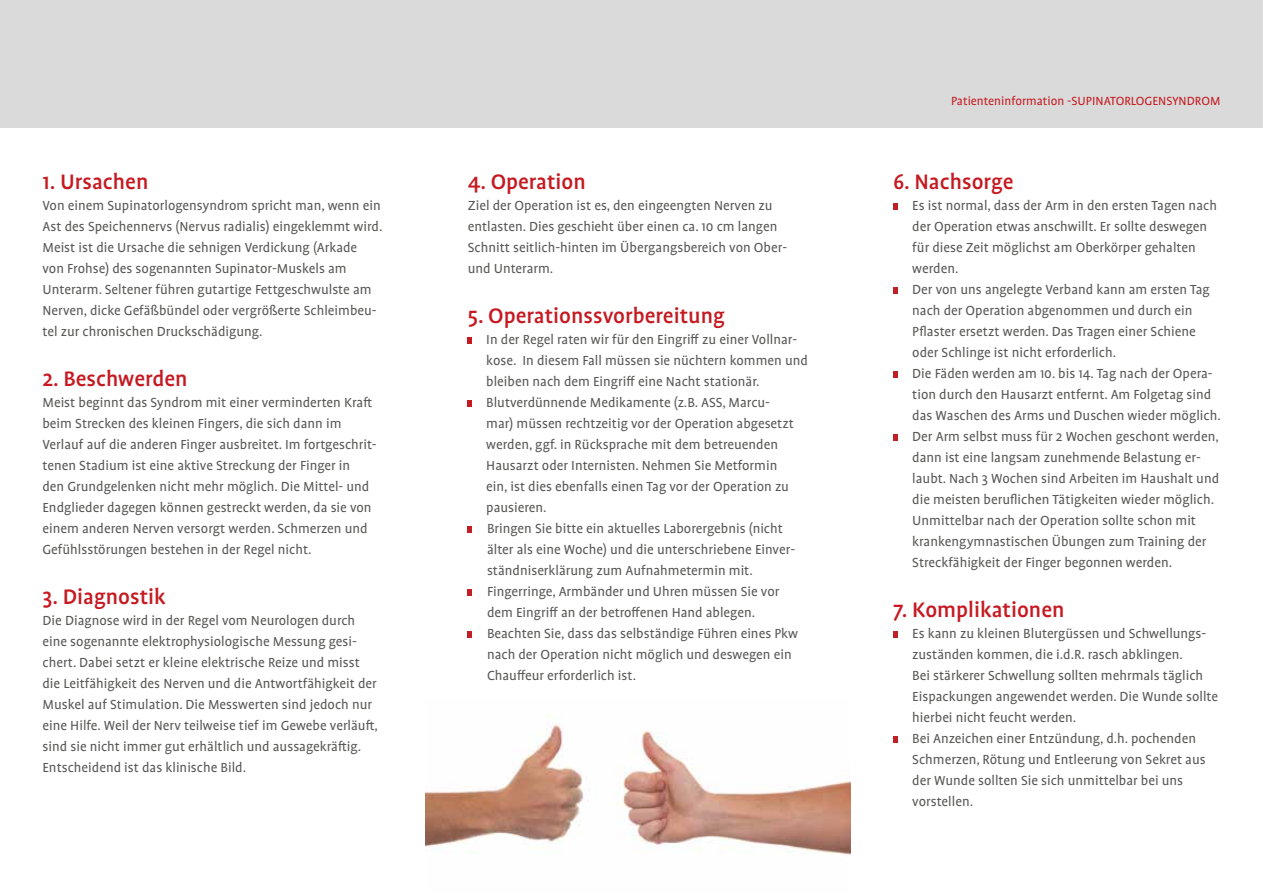
<style>
.page{position:relative;width:1263px;height:893px;background:#fff}
.page>*{position:absolute;margin:0;border:0;box-sizing:border-box;transform-origin:0 0}
.t1{font:500 24px "Profile OT";color:#c51a21}
.t2{font:15px/21px "Profile OT";color:#575756}
.t3{font:13.5px "Profile OT";color:#c51a21}
</style>
<div class="page">
<svg style="left:468px;top:337px;width:4px;height:7px"></svg>
<svg style="left:468px;top:400px;width:4px;height:7px"></svg>
<svg style="left:468px;top:526px;width:4px;height:7px"></svg>
<svg style="left:468px;top:589px;width:4px;height:7px"></svg>
<svg style="left:468px;top:631px;width:4px;height:7px"></svg>
<div style="left:0;top:0;width:1263px;height:128px;background:#dadada"></div>
<svg style="left:893px;top:204px;width:4px;height:6px"></svg>
<svg style="left:893px;top:288px;width:4px;height:6px"></svg>
<svg style="left:893px;top:372px;width:4px;height:6px"></svg>
<svg style="left:893px;top:435px;width:4px;height:6px"></svg>
<svg style="left:893px;top:631px;width:4px;height:7px"></svg>
<svg style="left:893px;top:736px;width:4px;height:7px"></svg>
<img style="left:425px;top:715px;width:425px;height:140px">
<h1 class="t1" style="left:43px;top:169px;width:107px">1. Ursachen</h1>
<p class="t2" style="left:43px;top:196px;width:341px">Von einem Supinatorlogensyndrom spricht man, wenn ein Ast des Speichennervs (Nervus radialis) eingeklemmt wird.<br>Meist ist die Ursache die sehnigen Verdickung (Arkade von Frohse) des sogenannten Supinator-Muskels am Unterarm. Seltener führen gutartige Fettgeschwulste am Nerven, dicke Gefäßbündel oder vergrößerte Schleimbeu&shy;tel zur chronischen Druckschädigung.</p>
<h1 class="t1" style="left:43px;top:366px;width:147px">2. Beschwerden</h1>
<p class="t2" style="left:43px;top:392px;width:336px">Meist beginnt das Syndrom mit einer verminderten Kraft beim Strecken des kleinen Fingers, die sich dann im Verlauf auf die anderen Finger ausbreitet. Im fortgeschrit&shy;tenen Stadium ist eine aktive Streckung der Finger in<br>den Grundgelenken nicht mehr möglich. Die Mittel- und Endglieder dagegen können gestreckt werden, da sie von einem anderen Nerven versorgt werden. Schmerzen und Gefühlsstörungen bestehen in der Regel nicht.</p>
<h1 class="t1" style="left:43px;top:584px;width:125px">3. Diagnostik</h1>
<p class="t2" style="left:43px;top:610px;width:337px">Die Diagnose wird in der Regel vom Neurologen durch eine sogenannte elektrophysiologische Messung gesi&shy;chert. Dabei setzt er kleine elektrische Reize und misst die Leitfähigkeit des Nerven und die Antwortfähigkeit der Muskel auf Stimulation. Die Messwerten sind jedoch nur eine Hilfe. Weil der Nerv teilweise tief im Gewebe verläuft, sind sie nicht immer gut erhältlich und aussagekräftig.<br>Entscheidend ist das klinische Bild.</p>
<h1 class="t1" style="left:468px;top:169px;width:120px">4. Operation</h1>
<p class="t2" style="left:468px;top:196px;width:321px">Ziel der Operation ist es, den eingeengten Nerven zu entlasten. Dies geschieht über einen ca. 10 cm langen Schnitt seitlich-hinten im Übergangsbereich von Ober&shy;und Unterarm.</p>
<h1 class="t1" style="left:468px;top:303px;width:259px">5. Operationssvorbereitung</h1>
<p class="t2" style="left:486px;top:329px;width:323px">In der Regel raten wir für den Eingriff zu einer Vollnar&shy;kose. In diesem Fall müssen sie nüchtern kommen und bleiben nach dem Eingriff eine Nacht stationär.<br>Blutverdünnende Medikamente (z.B. ASS, Marcu-<br>mar) müssen rechtzeitig vor der Operation abgesetzt werden, ggf. in Rücksprache mit dem betreuenden Hausarzt oder Internisten. Nehmen Sie Metformin<br>ein, ist dies ebenfalls einen Tag vor der Operation zu pausieren.<br>Bringen Sie bitte ein aktuelles Laborergebnis (nicht älter als eine Woche) und die unterschriebene Einver&shy;ständniserklärung zum Aufnahmetermin mit.<br>Fingerringe, Armbänder und Uhren müssen Sie vor dem Eingriff an der betroffenen Hand ablegen.<br>Beachten Sie, dass das selbständige Führen eines Pkw nach der Operation nicht möglich und deswegen ein Chauffeur erforderlich ist.</p>
<p class="t3" style="left:951px;top:94px;width:271px">Patienteninformation -SUPINATORLOGENSYNDROM</p>
<h1 class="t1" style="left:893px;top:169px;width:122px">6. Nachsorge</h1>
<p class="t2" style="left:912px;top:196px;width:310px">Es ist normal, dass der Arm in den ersten Tagen nach der Operation etwas anschwillt. Er sollte deswegen für diese Zeit möglichst am Oberkörper gehalten werden.<br>Der von uns angelegte Verband kann am ersten Tag nach der Operation abgenommen und durch ein Pflaster ersetzt werden. Das Tragen einer Schiene oder Schlinge ist nicht erforderlich.<br>Die Fäden werden am 10. bis 14. Tag nach der Opera&shy;tion durch den Hausarzt entfernt. Am Folgetag sind das Waschen des Arms und Duschen wieder möglich.<br>Der Arm selbst muss für 2 Wochen geschont werden, dann ist eine langsam zunehmende Belastung er&shy;laubt. Nach 3 Wochen sind Arbeiten im Haushalt und die meisten beruflichen Tätigkeiten wieder möglich.<br>Unmittelbar nach der Operation sollte schon mit krankengymnastischen Übungen zum Training der Streckfähigkeit der Finger begonnen werden.</p>
<h1 class="t1" style="left:893px;top:597px;width:173px">7. Komplikationen</h1>
<p class="t2" style="left:912px;top:623px;width:307px">Es kann zu kleinen Blutergüssen und Schwellungs&shy;zuständen kommen, die i.d.R. rasch abklingen.<br>Bei stärkerer Schwellung sollten mehrmals täglich Eispackungen angewendet werden. Die Wunde sollte hierbei nicht feucht werden.<br>Bei Anzeichen einer Entzündung, d.h. pochenden Schmerzen, Rötung und Entleerung von Sekret aus der Wunde sollten Sie sich unmittelbar bei uns vorstellen.</p>
</div>
